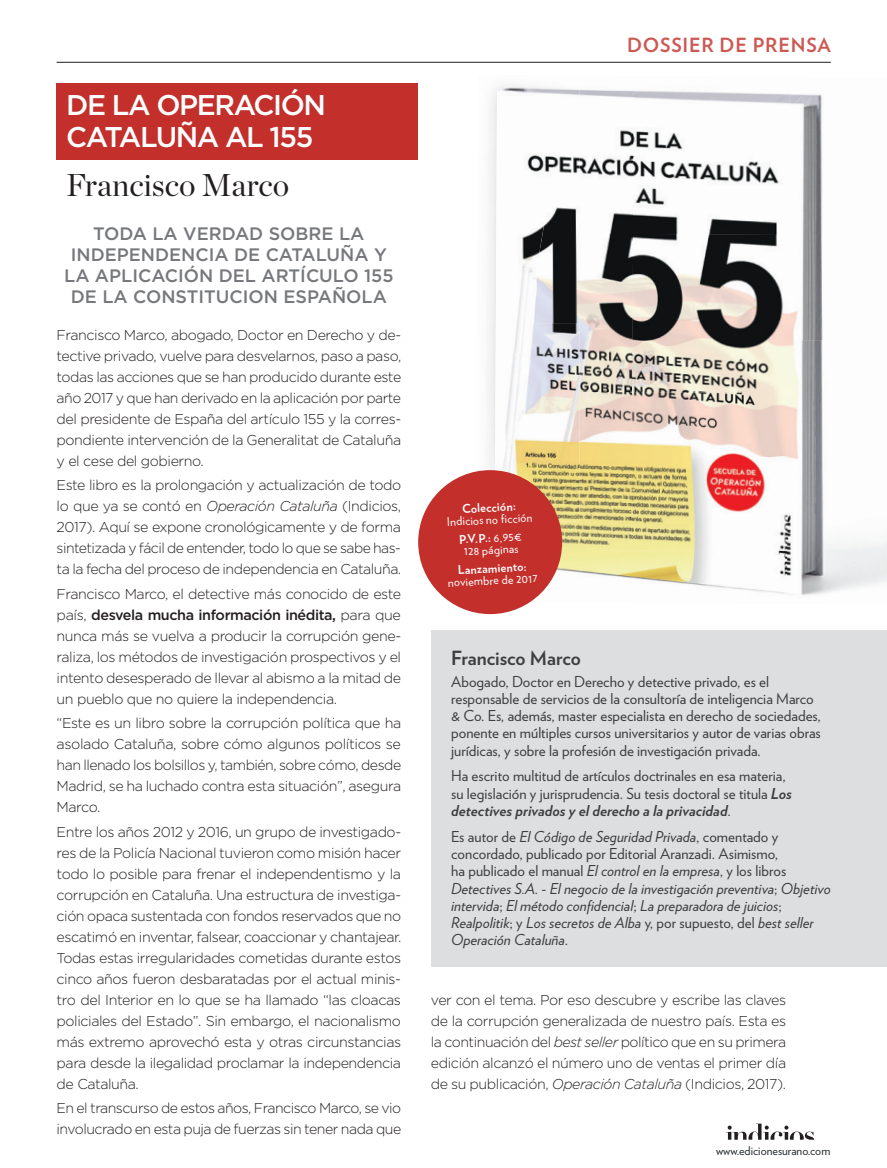
<style>
.page{position:relative;width:887px;height:1168px;background:#fff}
.page>*{position:absolute;margin:0;border:0;box-sizing:border-box;transform-origin:0 0}
.t1{font:31.5px "Chronicle Display";color:#231f20}
.t2{font:500 28.5px/31.5px "Gotham HTF";letter-spacing:-.05em;color:#fff}
.t3{font:700 19.5px "Verlag";letter-spacing:.04em;color:#cd5954}
.t4{font:700 19.5px "Verlag";color:#3e3e3f}
.t5{font:500 18px/21px "Gotham HTF";color:#76787b;text-align:center}
.t6{font:15px/17.2px "Verlag";color:#3e3e3f}
.t7{font:italic 15px/17.2px "Verlag";color:#3e3e3f}
.t8{font:300 14.25px/21px "Gotham HTF";letter-spacing:-.03em;color:#231f20;text-align:justify}
.t9{font:12px/18.3px "Verlag";color:#fff;text-align:center}
.t10{font:12px "Verlag";color:#2c3033}
.t11{font:700 12px "Verlag";color:#fff}
.s1{font-style:italic}
.s2{font-weight:500}
.s3{font-weight:700}
.s4{font-weight:700;font-style:italic}
.s5{font-style:normal}
</style>
<div class="page">
<hr style="left:57px;top:62px;width:773px;height:1px;background:#231f20">
<div style="left:431px;top:630px;width:456px;height:336px;background:#dddee0"></div>
<div style="left:57px;top:84px;width:361px;height:76px;background:#c32f2b"></div>
<svg style="left:726px;top:1123px;width:88px;height:16px"></svg>
<img style="left:579px;top:89px;width:209px;height:144px">
<img style="left:788px;top:94px;width:35px;height:246px">
<img style="left:579px;top:233px;width:210px;height:158px">
<img style="left:786px;top:340px;width:101px;height:256px">
<img style="left:559px;top:391px;width:229px;height:160px">
<img style="left:529px;top:549px;width:258px;height:54px">
<img style="left:479px;top:85px;width:100px;height:436px">
<img style="left:495px;top:91px;width:71px;height:263px">
<img style="left:495px;top:353px;width:27px;height:124px">
<div style="left:418px;top:470px;width:144px;height:144px;background:#c32f2b;border-radius:50%"></div>
<h2 class="t2" style="left:66px;top:89px;width:261px">DE LA OPERACIÓN<br>CATALUÑA AL 155</h2>
<h1 class="t1" style="left:66px;top:161px;width:224px">Francisco Marco</h1>
<p class="t5" style="left:64px;top:223px;width:331px">TODA LA VERDAD SOBRE LA<br>INDEPENDENCIA DE CATALUÑA Y<br>LA APLICACIÓN DEL ARTÍCULO 155<br>DE LA CONSTITUCION ESPAÑOLA</p>
<p class="t8" style="left:57px;top:324px;width:346px">Francisco Marco, abogado, Doctor en Derecho y de&shy;tective privado, vuelve para desvelarnos, paso a paso, todas las acciones que se han producido durante este año 2017 y que han derivado en la aplicación por parte del presidente de España del artículo 155 y la corres&shy;pondiente intervención de la Generalitat de Cataluña y el cese del gobierno.</p>
<p class="t8" style="left:57px;top:474px;width:346px">Este libro es la prolongación y actualización de todo lo que ya se contó en <span class="s1">Operación Cataluña</span> (Indicios, 2017). Aquí se expone cronológicamente y de forma sintetizada y fácil de entender, todo lo que se sabe has&shy;ta la fecha del proceso de independencia en Cataluña.</p>
<p class="t8" style="left:57px;top:583px;width:346px">Francisco Marco, el detective más conocido de este país, <span class="s2">desvela mucha información inédita,</span> para que nunca más se vuelva a producir la corrupción gene&shy;raliza, los métodos de investigación prospectivos y el intento desesperado de llevar al abismo a la mitad de un pueblo que no quiere la independencia.</p>
<p class="t8" style="left:57px;top:712px;width:346px">“Este es un libro sobre la corrupción política que ha asolado Cataluña, sobre cómo algunos políticos se han llenado los bolsillos y, también, sobre cómo, desde Madrid, se ha luchado contra esta situación”, asegura Marco.</p>
<p class="t8" style="left:57px;top:820px;width:346px">Entre los años 2012 y 2016, un grupo de investigado&shy;res de la Policía Nacional tuvieron como misión hacer todo lo posible para frenar el independentismo y la corrupción en Cataluña. Una estructura de investiga&shy;ción opaca sustentada con fondos reservados que no escatimó en inventar, falsear, coaccionar y chantajear.<br>Todas estas irregularidades cometidas durante estos cinco años fueron desbaratadas por el actual minis&shy;tro del Interior en lo que se ha llamado “las cloacas policiales del Estado”. Sin embargo, el nacionalismo más extremo aprovechó esta y otras circunstancias para desde la ilegalidad proclamar la independencia de Cataluña.</p>
<p class="t8" style="left:57px;top:1097px;width:346px">En el transcurso de estos años, Francisco Marco, se vio involucrado en esta puja de fuerzas sin tener nada que</p>
<h3 class="t3" style="left:627px;top:30px;width:205px">DOSSIER DE PRENSA</h3>
<p class="t11" style="left:461px;top:499px;width:55px;rotate:-3deg">Colección:</p>
<p class="t9" style="left:446px;top:512px;width:87px;rotate:-3deg">Indicios no ficción<br><span class="s3">P.V.P.:</span> 6,95€</p>
<p class="t9" style="left:463px;top:541px;width:56px;rotate:-3deg">128 páginas</p>
<p class="t11" style="left:457px;top:560px;width:70px;rotate:-3deg">Lanzamiento:</p>
<p class="t9" style="left:447px;top:572px;width:91px;rotate:-3deg">noviembre de 2017</p>
<h3 class="t4" style="left:451px;top:642px;width:131px">Francisco Marco</h3>
<p class="t6" style="left:451px;top:672px;width:371px">Abogado, Doctor en Derecho y detective privado, es el responsable de servicios de la consultoría de inteligencia Marco &amp; Co. Es, además, master especialista en derecho de sociedades, ponente en múltiples cursos universitarios y autor de varias obras jurídicas, y sobre la profesión de investigación privada.</p>
<p class="t6" style="left:451px;top:766px;width:342px">Ha escrito multitud de artículos doctrinales en esa materia, su legislación y jurisprudencia. Su tesis doctoral se titula <span class="s4">Los detectives privados y el derecho a la privacidad</span>.</p>
<p class="t7" style="left:451px;top:826px;width:381px"><span class="s5">Es autor de</span> El Código de Seguridad Privada<span class="s5">, comentado y concordado, publicado por Editorial Aranzadi. Asimismo,<br>ha publicado el manual</span> El control en la empresa<span class="s5">, y los libros </span>Detectives S.A. - El negocio de la investigación preventiva<span class="s5">;</span> Objetivo intervida<span class="s5">;</span> El método confidencial<span class="s5">;</span> La preparadora de juicios<span class="s5">; </span>Realpolitik<span class="s5">; y</span> Los secretos de Alba <span class="s5">y, por supuesto, del</span> best seller Operación Cataluña<span class="s5">.</span></p>
<p class="t8" style="left:431px;top:989px;width:357px">ver con el tema. Por eso descubre y escribe las claves de la corrupción generalizada de nuestro país. Esta es la continuación del <span class="s1">best seller</span> político que en su primera edición alcanzó el número uno de ventas el primer día de su publicación, <span class="s1">Operación Cataluña</span> (Indicios, 2017).</p>
<p class="t10" style="left:716px;top:1141px;width:116px">www.edicionesurano.com</p>
</div>
